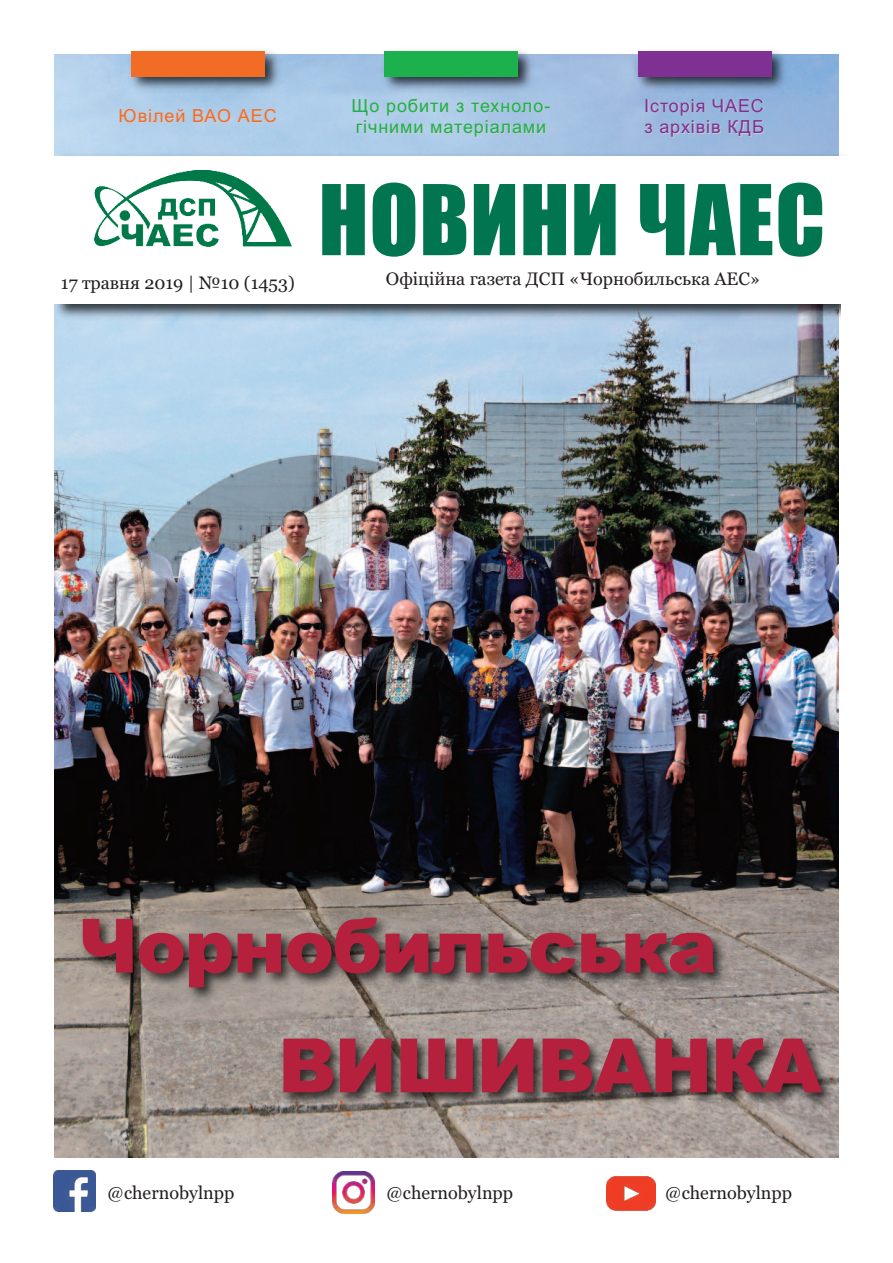
<style>
.page{position:relative;width:893px;height:1263px;background:#fff}
.page>*{position:absolute;margin:0;border:0;box-sizing:border-box;transform-origin:0 0}
.t1{font:90px "Impact";letter-spacing:.01em;color:#00754f}
.t2{font:900 75px "Arial";letter-spacing:-.025em;color:#b5213c}
.t3{font:18px "Georgia";color:#231f20}
.t4{font:18px/21.6px "Arial";letter-spacing:.05em;color:#1cb14c}
.t5{font:18px/21.6px "Arial";letter-spacing:.05em;color:#7e3093}
.t6{font:18px "Arial";letter-spacing:.05em;color:#f36c25}
</style>
<div class="page">
<img style="left:54px;top:54px;width:785px;height:1104px">
<img style="left:125px;top:50px;width:159px;height:46px">
<div style="left:132px;top:51px;width:133px;height:25px;background:#f36c25"></div>
<img style="left:378px;top:50px;width:159px;height:46px">
<div style="left:385px;top:51px;width:133px;height:25px;background:#1cb14c"></div>
<img style="left:631px;top:50px;width:159px;height:46px">
<div style="left:638px;top:51px;width:133px;height:25px;background:#7e3093"></div>
<img style="left:54px;top:150px;width:787px;height:173px">
<div style="left:57px;top:156px;width:785px;height:148px;background:#fff"></div>
<div style="left:54px;top:156px;width:15px;height:148px;background:#fff"></div>
<img style="left:228px;top:1010px;width:611px;height:139px">
<img style="left:54px;top:893px;width:752px;height:134px">
<img style="left:54px;top:1170px;width:41px;height:42px">
<img style="left:332px;top:1171px;width:43px;height:42px">
<img style="left:606px;top:1176px;width:49px;height:35px">
<img style="left:94px;top:171px;width:197px;height:75px">
<p class="t6" style="left:119px;top:106px;width:160px">Ювілей ВАО АЕС</p>
<p class="t3" style="left:61px;top:272px;width:235px">17 травня 2019 | №10 (1453)</p>
<p class="t4" style="left:352px;top:95px;width:200px">Що робити з техноло&shy;гічними матеріалами</p>
<p class="t5" style="left:644px;top:95px;width:121px">Історія ЧАЕС з архівів КДБ</p>
<h1 class="t1" style="left:319px;top:171px;width:508px">НОВИНИ ЧАЕС</h1>
<p class="t3" style="left:386px;top:268px;width:376px">Офіційна газета ДСП «Чорнобильська АЕС»</p>
<h2 class="t2" style="left:78px;top:903px;width:641px">Чорнобильська</h2>
<h2 class="t2" style="left:278px;top:1022px;width:545px">ВИШИВАНКА</h2>
<p class="t3" style="left:107px;top:1182px;width:129px">@chernobylnpp</p>
<p class="t3" style="left:386px;top:1182px;width:129px">@chernobylnpp</p>
<p class="t3" style="left:665px;top:1182px;width:129px">@chernobylnpp</p>
</div>
